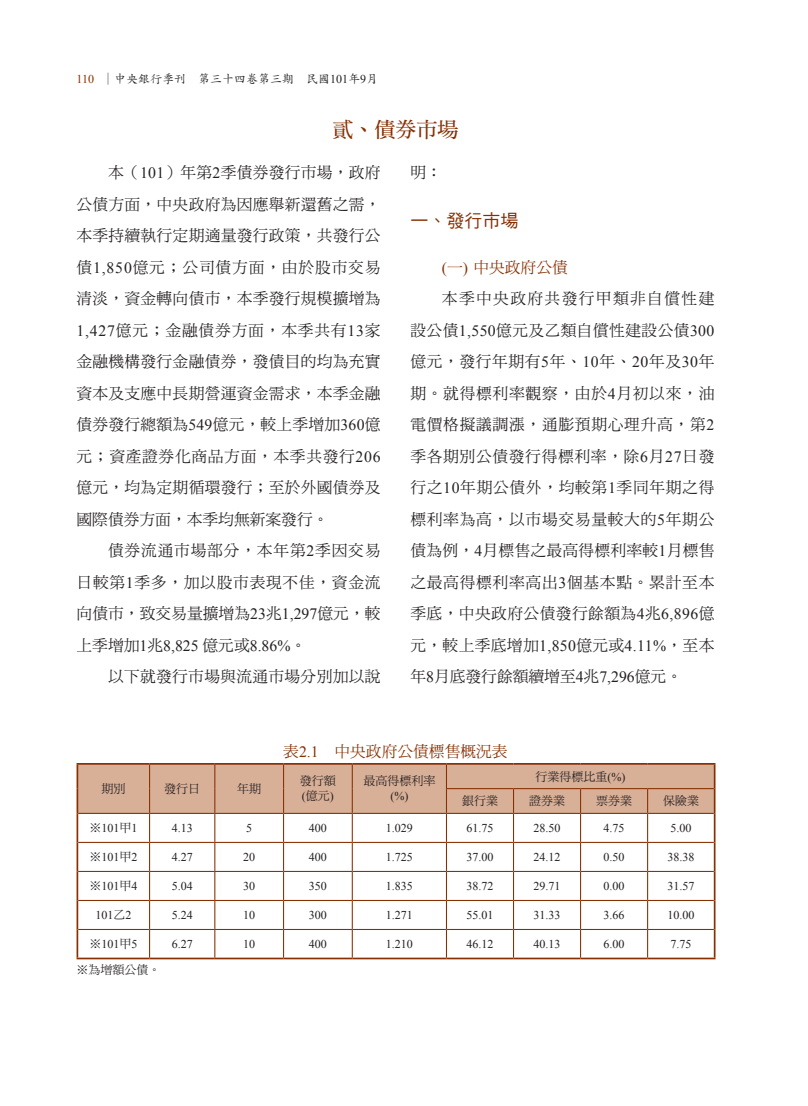
<style>
.page{position:relative;width:808px;height:1106px;background:#fff}
.page>*{position:absolute;margin:0;border:0;box-sizing:border-box;transform-origin:0 0}
.t1{font:21px "DF Ming Std W7";color:#882f01}
.t2{font:18px "DF Hei Std W5";color:#882f01}
.t3{font:15.75px/31.5px "DF Ming Std W5";letter-spacing:.04em;color:#231f20;text-align:justify}
.t4{font:15.75px "DF Ming Std W5";letter-spacing:.02em;color:#231f20}
.t5{font:15.75px "DF Ming Std W5";color:#882f01}
.t6{font:15.75px "DF Ming Std W5";color:#231f20}
.t7{font:15.75px "Times New Roman";color:#231f20}
.t8{font:15.75px "DF Ming Std W5";letter-spacing:.015em;color:#231f20}
.t9{font:15.75px "DF Ming Std W5";letter-spacing:.085em;color:#231f20}
.t10{font:12px "Times New Roman";color:#231f20}
.t11{font:12px "DF Ming Std W5";color:#231f20}
.t12{font:12px "DF Kai Shu Std W5";color:#231f20}
.s1{font-family:"Times New Roman";color:#882f01}
.s2{font-family:"Times New Roman"}
.s3{font-family:"DF Ming Std W5"}
</style>
<div class="page">
<hr style="left:77px;top:763px;width:73px;height:1px;background:#882f01">
<hr style="left:150px;top:763px;width:65px;height:1px;background:#882f01">
<hr style="left:215px;top:763px;width:69px;height:1px;background:#882f01">
<hr style="left:284px;top:763px;width:68px;height:1px;background:#882f01">
<hr style="left:352px;top:763px;width:94px;height:1px;background:#882f01">
<hr style="left:446px;top:763px;width:67px;height:1px;background:#882f01">
<hr style="left:513px;top:763px;width:67px;height:1px;background:#882f01">
<hr style="left:580px;top:763px;width:68px;height:1px;background:#882f01">
<hr style="left:648px;top:763px;width:67px;height:1px;background:#882f01">
<svg style="left:77px;top:764px;width:638px;height:193px"></svg>
<hr style="left:77px;top:957px;width:73px;height:2px;background:#882f01">
<hr style="left:150px;top:957px;width:65px;height:2px;background:#882f01">
<hr style="left:215px;top:957px;width:69px;height:2px;background:#882f01">
<hr style="left:284px;top:957px;width:68px;height:2px;background:#882f01">
<hr style="left:352px;top:957px;width:94px;height:2px;background:#882f01">
<hr style="left:446px;top:957px;width:67px;height:2px;background:#882f01">
<hr style="left:513px;top:957px;width:67px;height:2px;background:#882f01">
<hr style="left:580px;top:957px;width:68px;height:2px;background:#882f01">
<hr style="left:648px;top:957px;width:67px;height:2px;background:#882f01">
<p class="t12" style="left:77px;top:73px;width:303px"><span class="s1">110</span> ∣中央銀行季刊 第三十四卷第三期 民國<span class="s2">101</span>年<span class="s2">9</span>月</p>
<h1 class="t1" style="left:332px;top:118px;width:127px">貳、債券市場</h1>
<p class="t3" style="left:77px;top:156px;width:306px;text-indent:31px">本（<span class="s2">101</span>）年第<span class="s2">2</span>季債券發行市場，政府公債方面，中央政府為因應舉新還舊之需，本季持續執行定期適量發行政策，共發行公債<span class="s2">1,850</span>億元；公司債方面，由於股市交易清淡，資金轉向債市，本季發行規模擴增為<span class="s2">1,427</span>億元；金融債券方面，本季共有<span class="s2">13</span>家金融機構發行金融債券，發債目的均為充實資本及支應中長期營運資金需求，本季金融債券發行總額為<span class="s2">549</span>億元，較上季增加<span class="s2">360</span>億元；資產證券化商品方面，本季共發行<span class="s2">206</span>億元，均為定期循環發行；至於外國債券及國際債券方面，本季均無新案發行。</p>
<p class="t3" style="left:77px;top:534px;width:306px;text-indent:31px">債券流通市場部分，本年第<span class="s2">2</span>季因交易日較第<span class="s2">1</span>季多，加以股市表現不佳，資金流向債市，致交易量擴增為<span class="s2">23</span>兆<span class="s2">1,297</span>億元，較</p>
<p class="t7" style="left:77px;top:635px;width:231px"><span class="s3">上季增加</span>1<span class="s3">兆</span>8,825 <span class="s3">億元或</span>8.86%<span class="s3">。</span></p>
<p class="t4" style="left:108px;top:668px;width:274px">以下就發行市場與流通市場分別加以說</p>
<p class="t3" style="left:410px;top:156px;width:33px">明：</p>
<p class="t2" style="left:410px;top:211px;width:109px">一、發行市場</p>
<p class="t5" style="left:442px;top:258px;width:127px"><span class="s2">(</span>一<span class="s2">)</span> 中央政府公債</p>
<p class="t9" style="left:442px;top:290px;width:274px">本季中央政府共發行甲類非自償性建</p>
<p class="t3" style="left:410px;top:314px;width:306px">設公債<span class="s2">1,550</span>億元及乙類自償性建設公債<span class="s2">300</span></p>
<p class="t3" style="left:410px;top:345px;width:306px">億元，發行年期有<span class="s2">5</span>年、<span class="s2">10</span>年、<span class="s2">20</span>年及<span class="s2">30</span>年</p>
<p class="t3" style="left:410px;top:377px;width:306px">期。就得標利率觀察，由於<span class="s2">4</span>月初以來，油</p>
<p class="t3" style="left:410px;top:408px;width:306px">電價格擬議調漲，通膨預期心理升高，第<span class="s2">2</span></p>
<p class="t3" style="left:410px;top:440px;width:306px">季各期別公債發行得標利率，除<span class="s2">6</span>月<span class="s2">27</span>日發</p>
<p class="t3" style="left:410px;top:471px;width:306px">行之<span class="s2">10</span>年期公債外，均較第<span class="s2">1</span>季同年期之得</p>
<p class="t3" style="left:410px;top:503px;width:306px">標利率為高，以市場交易量較大的<span class="s2">5</span>年期公</p>
<p class="t8" style="left:410px;top:542px;width:306px">債為例，<span class="s2">4</span>月標售之最高得標利率較<span class="s2">1</span>月標售</p>
<p class="t3" style="left:410px;top:566px;width:306px">之最高得標利率高出<span class="s2">3</span>個基本點。累計至本</p>
<p class="t3" style="left:410px;top:597px;width:306px">季底，中央政府公債發行餘額為<span class="s2">4</span>兆<span class="s2">6,896</span>億</p>
<p class="t4" style="left:410px;top:636px;width:306px">元，較上季底增加<span class="s2">1,850</span>億元或<span class="s2">4.11%</span>，至本</p>
<p class="t6" style="left:410px;top:668px;width:273px">年<span class="s2">8</span>月底發行餘額續增至<span class="s2">4</span>兆<span class="s2">7,296</span>億元。</p>
<p class="t11" style="left:101px;top:782px;width:25px">期別</p>
<p class="t11" style="left:164px;top:782px;width:37px">發行日</p>
<p class="t11" style="left:237px;top:782px;width:25px">年期</p>
<p class="t5" style="left:283px;top:742px;width:226px">表<span class="s2">2.1</span> 中央政府公債標售概況表</p>
<p class="t11" style="left:300px;top:774px;width:37px">發行額</p>
<p class="t10" style="left:302px;top:788px;width:33px">(<span class="s3">億元</span>)</p>
<p class="t11" style="left:363px;top:774px;width:73px">最高得標利率</p>
<p class="t10" style="left:390px;top:788px;width:19px">(%)</p>
<p class="t11" style="left:535px;top:769px;width:91px">行業得標比重<span class="s2">(%)</span></p>
<p class="t11" style="left:462px;top:794px;width:37px">銀行業</p>
<p class="t11" style="left:529px;top:794px;width:37px">證券業</p>
<p class="t11" style="left:596px;top:794px;width:37px">票券業</p>
<p class="t11" style="left:663px;top:794px;width:37px">保險業</p>
<p class="t10" style="left:89px;top:820px;width:49px"><span class="s3">※</span>101<span class="s3">甲</span>1</p>
<p class="t10" style="left:172px;top:820px;width:23px">4.13</p>
<p class="t10" style="left:246px;top:820px;width:7px">5</p>
<p class="t10" style="left:309px;top:820px;width:19px">400</p>
<p class="t10" style="left:386px;top:820px;width:28px">1.029</p>
<p class="t10" style="left:466px;top:820px;width:28px">61.75</p>
<p class="t10" style="left:533px;top:820px;width:28px">28.50</p>
<p class="t10" style="left:604px;top:820px;width:22px">4.75</p>
<p class="t10" style="left:671px;top:820px;width:22px">5.00</p>
<p class="t10" style="left:89px;top:849px;width:49px"><span class="s3">※</span>101<span class="s3">甲</span>2</p>
<p class="t10" style="left:172px;top:849px;width:23px">4.27</p>
<p class="t10" style="left:243px;top:849px;width:13px">20</p>
<p class="t10" style="left:309px;top:849px;width:19px">400</p>
<p class="t10" style="left:386px;top:849px;width:28px">1.725</p>
<p class="t10" style="left:466px;top:849px;width:28px">37.00</p>
<p class="t10" style="left:533px;top:849px;width:28px">24.12</p>
<p class="t10" style="left:604px;top:849px;width:22px">0.50</p>
<p class="t10" style="left:668px;top:849px;width:28px">38.38</p>
<p class="t10" style="left:89px;top:878px;width:49px"><span class="s3">※</span>101<span class="s3">甲</span>4</p>
<p class="t10" style="left:172px;top:878px;width:22px">5.04</p>
<p class="t10" style="left:243px;top:878px;width:13px">30</p>
<p class="t10" style="left:309px;top:878px;width:19px">350</p>
<p class="t10" style="left:386px;top:878px;width:28px">1.835</p>
<p class="t10" style="left:466px;top:878px;width:28px">38.72</p>
<p class="t10" style="left:533px;top:878px;width:28px">29.71</p>
<p class="t10" style="left:604px;top:878px;width:22px">0.00</p>
<p class="t10" style="left:668px;top:878px;width:28px">31.57</p>
<p class="t10" style="left:95px;top:907px;width:37px">101<span class="s3">乙</span>2</p>
<p class="t10" style="left:172px;top:907px;width:22px">5.24</p>
<p class="t10" style="left:243px;top:907px;width:13px">10</p>
<p class="t10" style="left:309px;top:907px;width:19px">300</p>
<p class="t10" style="left:386px;top:907px;width:28px">1.271</p>
<p class="t10" style="left:466px;top:907px;width:28px">55.01</p>
<p class="t10" style="left:533px;top:907px;width:28px">31.33</p>
<p class="t10" style="left:604px;top:907px;width:22px">3.66</p>
<p class="t10" style="left:668px;top:907px;width:28px">10.00</p>
<p class="t10" style="left:89px;top:936px;width:49px"><span class="s3">※</span>101<span class="s3">甲</span>5</p>
<p class="t10" style="left:172px;top:936px;width:22px">6.27</p>
<p class="t10" style="left:243px;top:936px;width:13px">10</p>
<p class="t10" style="left:309px;top:936px;width:19px">400</p>
<p class="t10" style="left:386px;top:936px;width:28px">1.210</p>
<p class="t10" style="left:466px;top:936px;width:28px">46.12</p>
<p class="t10" style="left:533px;top:936px;width:28px">40.13</p>
<p class="t10" style="left:604px;top:936px;width:22px">6.00</p>
<p class="t10" style="left:671px;top:936px;width:22px">7.75</p>
<p class="t11" style="left:77px;top:963px;width:86px">※為增額公債。</p>
</div>
